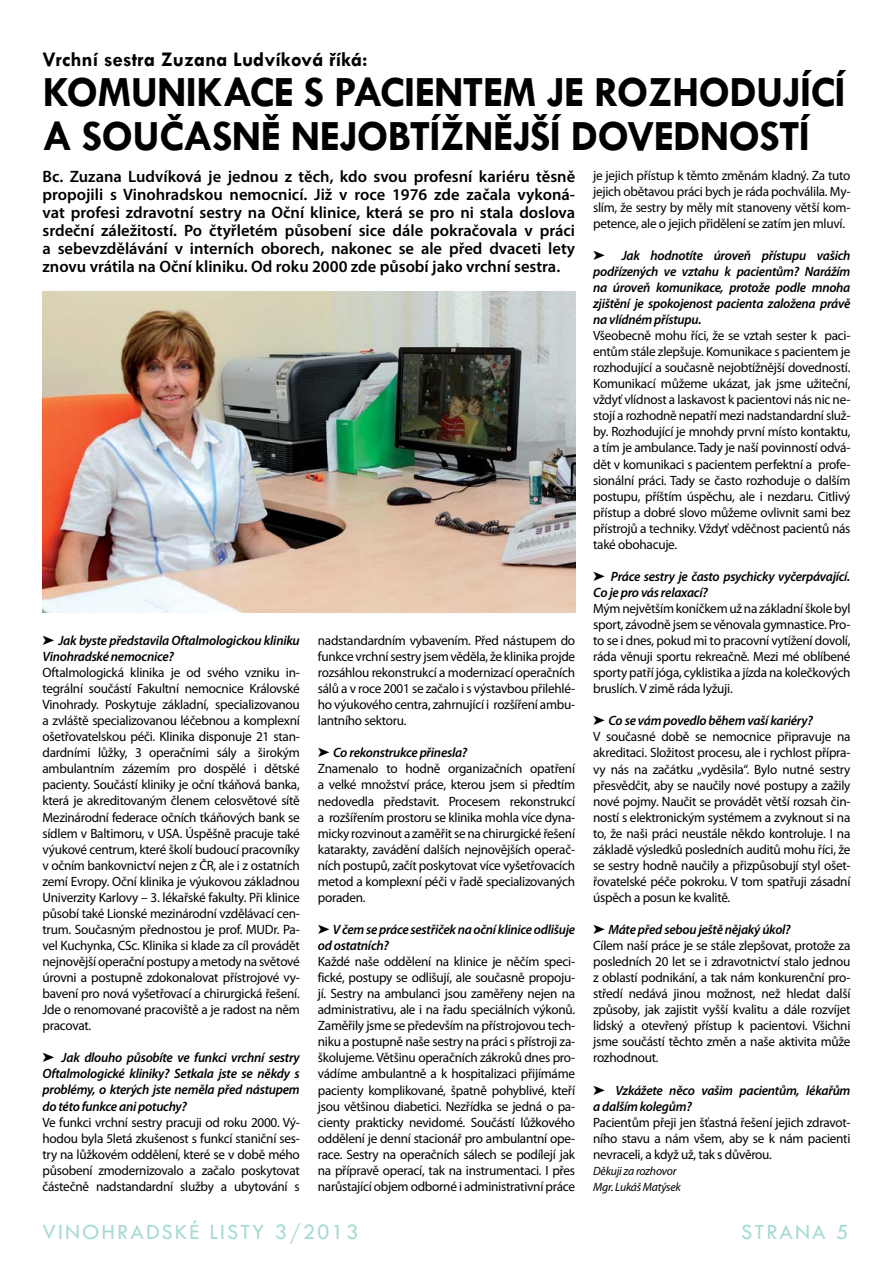
<style>
.page{position:relative;width:893px;height:1263px;background:#fff}
.page>*{position:absolute;margin:0;border:0;box-sizing:border-box;transform-origin:0 0}
.t1{font:700 43.5px/43.5px "Tw Cen";letter-spacing:-.02em;color:#000}
.t2{font:22.5px "Tw Cen";letter-spacing:.09em;color:#a6dbd4}
.t3{font:700 21px "Tw Cen";color:#000}
.t4{font:600 16.5px/18px "Myriad Pro";color:#000;text-align:justify}
.t5{font:13.5px/16px "Myriad Pro";letter-spacing:-.02em;color:#000;text-align:justify}
.t6{font:italic 600 13.5px/16px "Myriad Pro";letter-spacing:-.02em;color:#000}
.t7{font:italic 12px/16px "Myriad Pro";letter-spacing:-.02em;color:#000}
</style>
<div class="page">
<img style="left:43px;top:292px;width:532px;height:321px">
<h3 class="t3" style="left:43px;top:46px;width:327px">VRCHNÍ SESTRA ZUZANA LUDVÍKOVÁ ŘÍKÁ:</h3>
<h1 class="t1" style="left:43px;top:69px;width:805px">KOMUNIKACE S PACIENTEM JE ROZHODUJÍCÍ<br>A SOUČASNĚ</h1>
<h1 class="t1" style="left:291px;top:113px;width:521px">N EJOBTÍŽNĚJŠÍ DOVEDNOSTÍ</h1>
<p class="t4" style="left:43px;top:167px;width:534px">Bc. Zuzana Ludvíková je jednou z těch, kdo svou profesní kariéru těsně propojili s Vinohradskou nemocnicí. Již v roce 1976 zde začala vykoná&shy;vat profesi zdravotní sestry na Oční klinice, která se pro ni stala doslova srdeční záležitostí. Po čtyřletém působení sice dále pokračovala v práci a sebevzdělávání v interních oborech, nakonec se ale před dvaceti lety znovu vrátila na Oční kliniku. Od roku 2000 zde působí jako vrchní sestra.</p>
<p class="t5" style="left:593px;top:167px;width:259px">je jejich přístup k těmto změnám kladný. Za tuto jejich obětavou práci bych je ráda pochválila. My&shy;slím, že sestry by měly mít stanoveny větší kom&shy;petence, ale o jejich přidělení se zatím jen mluví.</p>
<p class="t6" style="left:593px;top:247px;width:259px;text-align:justify;text-indent:29px">Jak hodnotíte úroveň přístupu vašich podřízených ve vztahu k pacientům? Narážím na úroveň komunikace, protože podle mnoha zjištění je spokojenost pacienta založena právě na vlídném přístupu.</p>
<p class="t5" style="left:593px;top:327px;width:259px">Všeobecně mohu říci, že se vztah sester k paci&shy;entům stále zlepšuje. Komunikace s pacientem je rozhodující a současně nejobtížnější dovedností.<br>Komunikací můžeme ukázat, jak jsme užiteční, vždyť vlídnost a laskavost k pacientovi nás nic ne&shy;stojí a rozhodně nepatří mezi nadstandardní služ&shy;by. Rozhodující je mnohdy první místo kontaktu, a tím je ambulance. Tady je naší povinností odvá&shy;dět v komunikaci s pacientem perfektní a profe&shy;sionální práci. Tady se často rozhoduje o dalším postupu, příštím úspěchu, ale i nezdaru. Citlivý přístup a dobré slovo můžeme ovlivnit sami bez přístrojů a techniky. Vždyť vděčnost pacientů nás také obohacuje.</p>
<p class="t6" style="left:593px;top:568px;width:259px;text-indent:18px">Práce sestry je často psychicky vyčerpávající.<br>Co je pro vás relaxací?</p>
<p class="t5" style="left:593px;top:600px;width:259px">Mým největším koníčkem už na základní škole byl sport, závodně jsem se věnovala gymnastice. Pro&shy;to se i dnes, pokud mi to pracovní vytížení dovolí, ráda věnuji sportu rekreačně. Mezi mé oblíbené sporty patří jóga, cyklistika a jízda na kolečkových bruslích. V zimě ráda lyžuji.</p>
<p class="t6" style="left:608px;top:712px;width:206px">Co se vám povedlo během vaší kariéry?</p>
<p class="t5" style="left:593px;top:729px;width:259px">V současné době se nemocnice připravuje na akreditaci. Složitost procesu, ale i rychlost přípra&shy;vy nás na začátku „vyděsila“. Bylo nutné sestry přesvědčit, aby se naučily nové postupy a zažily nové pojmy. Naučit se provádět větší rozsah čin&shy;ností s elektronickým systémem a zvyknout si na to, že naši práci neustále někdo kontroluje. I na základě výsledků posledních auditů mohu říci, že se sestry hodně naučily a přizpůsobují styl ošet&shy;řovatelské péče pokroku. V tom spatřuji zásadní úspěch a posun ke kvalitě.</p>
<p class="t6" style="left:608px;top:921px;width:184px">Máte před sebou ještě nějaký úkol?</p>
<p class="t5" style="left:593px;top:937px;width:259px">Cílem naší práce je se stále zlepšovat, protože za posledních 20 let se i zdravotnictví stalo jednou z oblastí podnikání, a tak nám konkurenční pro&shy;středí nedává jinou možnost, než hledat další způsoby, jak zajistit vyšší kvalitu a dále rozvíjet lidský a otevřený přístup k pacientovi. Všichni jsme součástí těchto změn a naše aktivita může rozhodnout.</p>
<p class="t6" style="left:593px;top:1082px;width:259px;text-indent:22px">Vzkážete něco vašim pacientům, lékařům a dalším kolegům?</p>
<p class="t5" style="left:593px;top:1114px;width:259px">Pacientům přeji jen šťastná řešení jejich zdravot&shy;ního stavu a nám všem, aby se k nám pacienti nevraceli, a když už, tak s důvěrou.</p>
<p class="t7" style="left:593px;top:1162px;width:89px">Děkuji za rozhovor<br>Mgr. Lukáš Matýsek</p>
<p class="t6" style="left:43px;top:632px;width:259px;text-indent:16px">Jak byste představila Oftalmologickou kliniku<br>Vinohradské nemocnice?</p>
<p class="t5" style="left:43px;top:664px;width:259px">Oftalmologická klinika je od svého vzniku in&shy;tegrální součástí Fakultní nemocnice Královské Vinohrady. Poskytuje základní, specializovanou a zvláště specializovanou léčebnou a komplexní ošetřovatelskou péči. Klinika disponuje 21 stan&shy;dardními lůžky, 3 operačními sály a širokým ambulantním zázemím pro dospělé i dětské pacienty. Součástí kliniky je oční tkáňová banka, která je akreditovaným členem celosvětové sítě Mezinárodní federace očních tkáňových bank se sídlem v Baltimoru, v USA. Úspěšně pracuje také výukové centrum, které školí budoucí pracovníky v očním bankovnictví nejen z ČR, ale i z ostatních zemí Evropy. Oční klinika je výukovou základnou Univerzity Karlovy – 3. lékařské fakulty. Při klinice působí také Lionské mezinárodní vzdělávací cen&shy;trum. Současným přednostou je prof. MUDr. Pa&shy;vel Kuchynka, CSc. Klinika si klade za cíl provádět nejnovější operační postupy a metody na světové úrovni a postupně zdokonalovat přístrojové vy&shy;bavení pro nová vyšetřovací a chirurgická řešení.<br>Jde o renomované pracoviště a je radost na něm pracovat.</p>
<p class="t6" style="left:43px;top:1049px;width:259px;text-align:justify;text-indent:19px">Jak dlouho působíte ve funkci vrchní sestry Oftalmologické kliniky? Setkala jste se někdy s problémy, o kterých jste neměla před nástupem do této funkce ani potuchy?</p>
<p class="t5" style="left:43px;top:1114px;width:259px">Ve funkci vrchní sestry pracuji od roku 2000. Vý&shy;hodou byla 5letá zkušenost s funkcí staniční ses&shy;try na lůžkovém oddělení, které se v době mého působení zmodernizovalo a začalo poskytovat částečně nadstandardní služby a ubytování s</p>
<p class="t5" style="left:318px;top:632px;width:259px">nadstandardním vybavením. Před nástupem do funkce vrchní sestry jsem věděla, že klinika projde rozsáhlou rekonstrukcí a modernizací operačních sálů a v roce 2001 se začalo i s výstavbou přilehlé&shy;ho výukového centra, zahrnující i rozšíření ambu&shy;lantního sektoru.</p>
<p class="t6" style="left:333px;top:744px;width:136px">Co rekonstrukce přinesla?</p>
<p class="t5" style="left:318px;top:761px;width:259px">Znamenalo to hodně organizačních opatření a velké množství práce, kterou jsem si předtím nedovedla představit. Procesem rekonstrukcí a rozšířením prostoru se klinika mohla více dyna&shy;micky rozvinout a zaměřit se na chirurgické řešení katarakty, zavádění dalších nejnovějších operač&shy;ních postupů, začít poskytovat více vyšetřovacích metod a komplexní péči v řadě specializovaných poraden.</p>
<p class="t6" style="left:318px;top:921px;width:259px;text-indent:15px">V čem se práce sestřiček na oční klinice odlišuje od ostatních?</p>
<p class="t5" style="left:318px;top:953px;width:259px">Každé naše oddělení na klinice je něčím speci&shy;fické, postupy se odlišují, ale současně propoju&shy;jí. Sestry na ambulanci jsou zaměřeny nejen na administrativu, ale i na řadu speciálních výkonů.<br>Zaměřily jsme se především na přístrojovou tech&shy;niku a postupně naše sestry na práci s přístroji za&shy;školujeme. Většinu operačních zákroků dnes pro&shy;vádíme ambulantně a k hospitalizaci přijímáme pacienty komplikované, špatně pohyblivé, kteří jsou většinou diabetici. Nezřídka se jedná o pa&shy;cienty prakticky nevidomé. Součástí lůžkového oddělení je denní stacionář pro ambulantní ope&shy;race. Sestry na operačních sálech se podílejí jak na přípravě operací, tak na instrumentaci. I přes narůstající objem odborné i administrativní práce</p>
<h2 class="t2" style="left:43px;top:1218px;width:317px">VINOHRADSKÉ LISTY 3/2013</h2>
<h2 class="t2" style="left:741px;top:1218px;width:109px">STRANA 5</h2>
</div>
